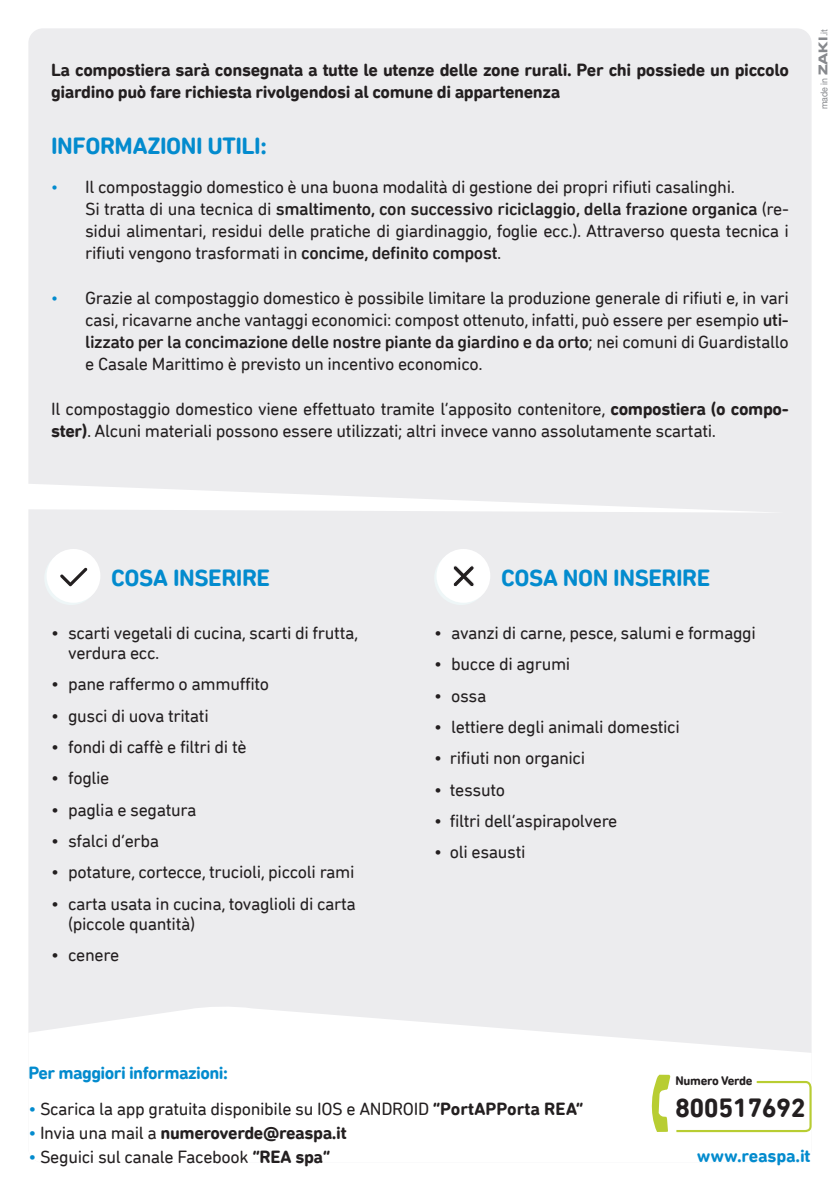
<style>
.page{position:relative;width:840px;height:1191px;background:#fff}
.page>*{position:absolute;margin:0;border:0;box-sizing:border-box;transform-origin:0 0}
.t1{font:700 27px "DIN Next Rounded LTW01";letter-spacing:-.02em;color:#231f20}
.t2{font:700 24px "DIN Next Rounded LTW01";letter-spacing:-.02em;color:#038bce}
.t3{font:18px/22px "DIN Next Rounded LTW01";letter-spacing:-.02em;color:#231f20}
.t4{font:700 18px/22px "DIN Next Rounded LTW01";letter-spacing:-.02em;color:#231f20}
.t5{font:700 18px "DIN Next Rounded LTW01";letter-spacing:-.03em;color:#038bce}
.t6{font:700 18px "DIN Next Rounded LTW01";letter-spacing:-.01em;color:#038bce}
.t7{font:700 12.8px "DIN Next Rounded LTW01";letter-spacing:-.02em;color:#231f20}
.t8{font:9.4px "Helvetica Neue";color:#87898d;scale:.93 1}
.s1{font-weight:300;color:#038bce}
.s2{font-weight:500}
.s3{font-weight:700}
.s4{font-family:"Eurostile Bold Extended Two";font-size:12.2px}
.s5{color:#038bce}
.s6{font-weight:400;color:#038bce}
.s7{font-weight:400}
</style>
<div class="page">
<div style="left:28px;top:28px;width:783px;height:1134px;background:#ececee;border-radius:15px"></div>
<svg style="left:28px;top:1007px;width:783px;height:155px;background:#fcfcfc"></svg>
<div style="left:44px;top:551px;width:54px;height:54px;background:#eef6f7;border-radius:50%"></div>
<div style="left:47px;top:549px;width:53px;height:54px;background:#fff;border-radius:50%"></div>
<div style="left:434px;top:551px;width:53px;height:54px;background:#eef6f7;border-radius:50%"></div>
<div style="left:436px;top:549px;width:54px;height:54px;background:#fff;border-radius:50%"></div>
<svg style="left:28px;top:484px;width:740px;height:29px"></svg>
<svg style="left:647px;top:1074px;width:22px;height:58px"></svg>
<svg style="left:676px;top:1081px;width:135px;height:51px;background:#fafbf1"></svg>
<svg style="left:453px;top:565px;width:21px;height:22px"></svg>
<svg style="left:60px;top:567px;width:27px;height:19px"></svg>
<p class="t4" style="left:51px;top:59px;width:739px">La compostiera sarà consegnata a tutte le utenze delle zone rurali. Per chi possiede un piccolo giardino può fare richiesta rivolgendosi al comune di appartenenza</p>
<p class="t2" style="left:51px;top:132px;width:217px">INFORMAZIONI UTILI:</p>
<p class="t3" style="left:85px;top:176px;width:705px;text-indent:-34px"><span class="s1">•</span> Il compostaggio domestico è una buona modalità di gestione dei propri rifiuti casalinghi.<br>Si tratta di una tecnica di <span class="s2">smaltimento, con successivo riciclaggio, della frazione organica</span> (re&shy;sidui alimentari, residui delle pratiche di giardinaggio, foglie ecc.). Attraverso questa tecnica i rifiuti vengono trasformati in <span class="s2">concime, definito compost</span>.</p>
<p class="t3" style="left:85px;top:286px;width:704px;text-align:justify;text-indent:-34px"><span class="s1">•</span> Grazie al compostaggio domestico è possibile limitare la produzione generale di rifiuti e, in vari casi, ricavarne anche vantaggi economici: compost ottenuto, infatti, può essere per esempio <span class="s2">uti&shy;lizzato per la concimazione delle nostre piante da giardino e da orto</span>; nei comuni di Guardistallo e Casale Marittimo è previsto un incentivo economico.</p>
<p class="t3" style="left:51px;top:397px;width:739px">Il compostaggio domestico viene effettuato tramite l’apposito contenitore, <span class="s3">compostiera (o compo&shy;ster)</span>. Alcuni materiali possono essere utilizzati; altri invece vanno assolutamente scartati.</p>
<p class="t8" style="left:816px;top:109px;width:87px;rotate:-90deg">made in <span class="s4">ZAKI</span>.it</p>
<p class="t2" style="left:111px;top:564px;width:160px">COSA INSERIRE</p>
<p class="t2" style="left:501px;top:564px;width:210px">COSA NON INSERIRE</p>
<p class="t3" style="left:51px;top:621px;width:308px">• scarti vegetali di cucina, scarti di frutta,</p>
<p class="t3" style="left:68px;top:641px;width:93px">verdura ecc.</p>
<p class="t3" style="left:51px;top:673px;width:219px">• pane raffermo o ammuffito</p>
<p class="t3" style="left:51px;top:704px;width:159px">• gusci di uova tritati</p>
<p class="t3" style="left:51px;top:735px;width:197px">• fondi di caffè e filtri di tè</p>
<p class="t3" style="left:51px;top:767px;width:60px">• foglie</p>
<p class="t3" style="left:51px;top:798px;width:147px">• paglia e segatura</p>
<p class="t3" style="left:51px;top:829px;width:110px">• sfalci d’erba</p>
<p class="t3" style="left:51px;top:861px;width:305px">• potature, cortecce, trucioli, piccoli rami</p>
<p class="t3" style="left:51px;top:892px;width:306px">• carta usata in cucina, tovaglioli di carta</p>
<p class="t3" style="left:68px;top:912px;width:128px">(piccole quantità)</p>
<p class="t3" style="left:51px;top:943px;width:70px">• cenere</p>
<p class="t3" style="left:434px;top:621px;width:323px">• avanzi di carne, pesce, salumi e formaggi</p>
<p class="t3" style="left:434px;top:653px;width:138px">• bucce di agrumi</p>
<p class="t3" style="left:434px;top:684px;width:54px">• ossa</p>
<p class="t3" style="left:434px;top:715px;width:247px">• lettiere degli animali domestici</p>
<p class="t3" style="left:434px;top:747px;width:152px">• rifiuti non organici</p>
<p class="t3" style="left:434px;top:778px;width:72px">• tessuto</p>
<p class="t3" style="left:434px;top:809px;width:185px">• filtri dell’aspirapolvere</p>
<p class="t3" style="left:434px;top:841px;width:93px">• oli esausti</p>
<p class="t5" style="left:28px;top:1062px;width:201px">Per maggiori informazioni:</p>
<p class="t3" style="left:28px;top:1097px;width:556px"><span class="s5">•</span> Scarica la app gratuita disponibile su IOS e ANDROID <span class="s3">“PortAPPorta REA”</span></p>
<p class="t4" style="left:28px;top:1121px;width:319px"><span class="s6">•</span> <span class="s7">Invia una mail a</span> numeroverde@reaspa.it</p>
<p class="t3" style="left:28px;top:1145px;width:303px"><span class="s5">•</span> Seguici sul canale Facebook <span class="s3">“REA spa”</span></p>
<p class="t7" style="left:675px;top:1073px;width:79px">Numero Verde</p>
<p class="t1" style="left:674px;top:1092px;width:132px">800517692</p>
<p class="t6" style="left:696px;top:1145px;width:115px">www.reaspa.it</p>
</div>
